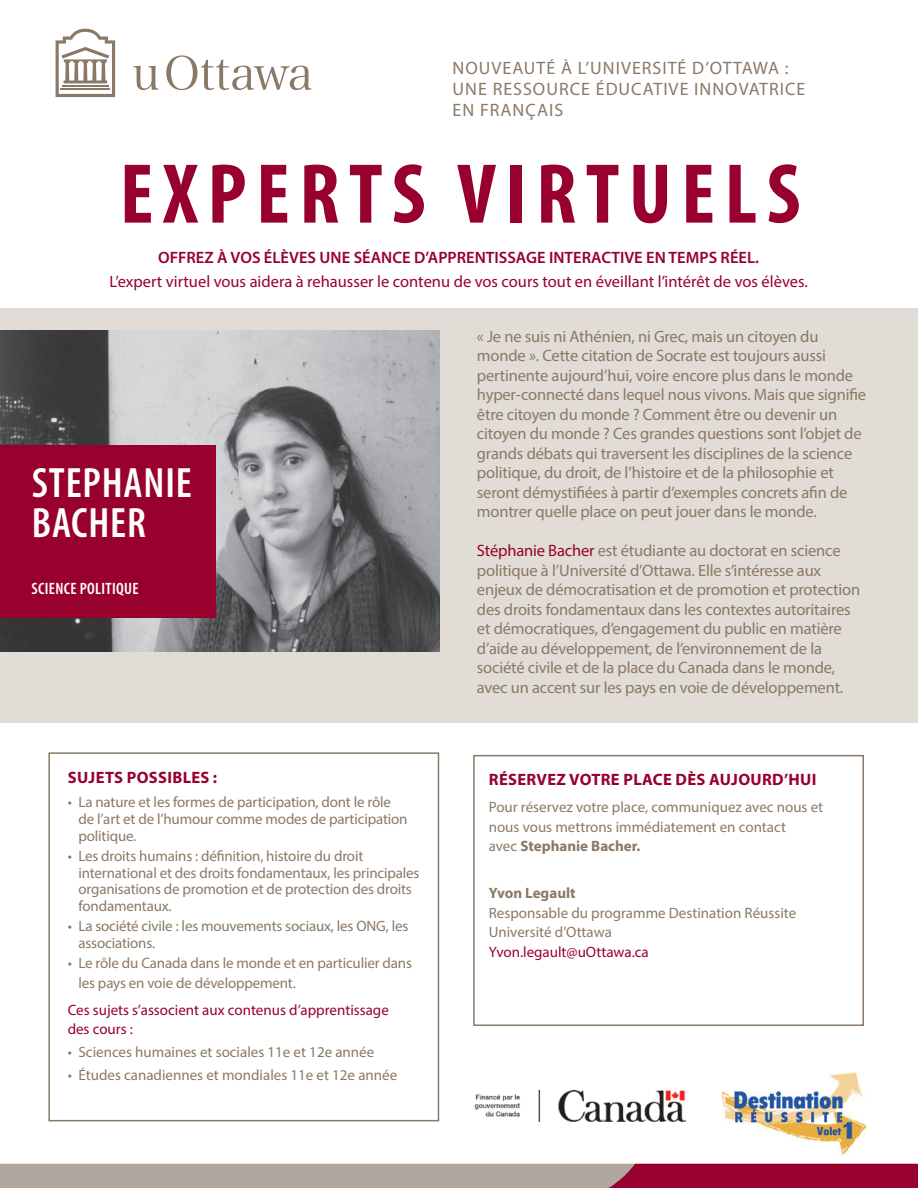
<style>
.page{position:relative;width:918px;height:1188px;background:#fff}
.page>*{position:absolute;margin:0;border:0;box-sizing:border-box;transform-origin:0 0}
.t1{font:700 condensed 85.65px "Myriad Pro";letter-spacing:.11em;color:#98012d}
.t2{font:600 condensed 42.6px/39.8px "Myriad Pro";letter-spacing:.02em;color:#fff}
.t3{font:18px/21px "Myriad Pro";letter-spacing:.055em;color:#8a7966}
.t4{font:16.5px/19.5px "Myriad Pro";letter-spacing:-.01em;color:#8a7966}
.t5{font:16.5px "Myriad Pro";color:#98012d}
.t6{font:600 16.5px "Myriad Pro";color:#98012d}
.t7{font:700 16.5px "Myriad Pro";letter-spacing:.02em;color:#98012d}
.t8{font:600 condensed 16.5px "Myriad Pro";letter-spacing:.02em;color:#fff}
.t9{font:15px/16.8px "Myriad Pro";letter-spacing:-.01em;color:#8a7966}
.t10{font:15px/19.5px "Myriad Pro";color:#98012d}
.t11{font:700 15px "Myriad Pro";color:#8a7966}
.s1{color:#98012d}
.s2{font-weight:700}
</style>
<div class="page">
<div style="left:0;top:308px;width:918px;height:414px;background:#e1dcd5"></div>
<div style="left:48px;top:752px;width:391px;height:369px;border:2px solid #8a7966"></div>
<img style="left:0;top:331px;width:440px;height:320px">
<div style="left:473px;top:755px;width:391px;height:271px;border:2px solid #8a7966"></div>
<div style="left:0;top:445px;width:216px;height:172px;background:#98012d"></div>
<svg style="left:0;top:1164px;width:918px;height:24px;background:#a97179"></svg>
<svg style="left:134px;top:66px;width:25px;height:24px"></svg>
<svg style="left:166px;top:55px;width:145px;height:35px"></svg>
<svg style="left:56px;top:29px;width:59px;height:68px"></svg>
<img style="left:722px;top:1072px;width:143px;height:84px">
<img style="left:475px;top:1091px;width:210px;height:30px">
<p class="t3" style="left:453px;top:57px;width:354px">NOUVEAUTÉ À L’UNIVERSITÉ D’OTTAWA :<br>UNE RESSOURCE ÉDUCATIVE INNOVATRICE<br>EN FRANÇAIS</p>
<h1 class="t1" style="left:120px;top:141px;width:682px">EXPERTS VIRTUELS</h1>
<p class="t6" style="left:158px;top:247px;width:602px">OFFREZ À VOS ÉLÈVES UNE SÉANCE D’APPRENTISSAGE INTERACTIVE EN TEMPS RÉEL.</p>
<p class="t5" style="left:109px;top:271px;width:700px">L’expert virtuel vous aidera à rehausser le contenu de vos cours tout en éveillant l’intérêt de vos élèves.</p>
<p class="t4" style="left:477px;top:326px;width:391px">« Je ne suis ni Athénien, ni Grec, mais un citoyen du monde ». Cette citation de Socrate est toujours aussi pertinente aujourd’hui, voire encore plus dans le monde hyper-connecté dans lequel nous vivons. Mais que signifie être citoyen du monde ? Comment être ou devenir un citoyen du monde ? Ces grandes questions sont l’objet de grands débats qui traversent les disciplines de la science politique, du droit, de l’histoire et de la philosophie et seront démystifiées à partir d’exemples concrets afin de montrer quelle place on peut jouer dans le monde.</p>
<p class="t4" style="left:477px;top:541px;width:385px"><span class="s1">Stéphanie Bacher</span> est étudiante au doctorat en science politique à l’Université d’Ottawa. Elle s’intéresse aux enjeux de démocratisation et de promotion et protection des droits fondamentaux dans les contextes autoritaires et démocratiques, d’engagement du public en matière d’aide au développement, de l’environnement de la société civile et de la place du Canada dans le monde, avec un accent sur les pays en voie de développement.</p>
<h2 class="t2" style="left:32px;top:464px;width:162px">STEPHANIE<br>BACHER</h2>
<p class="t8" style="left:32px;top:580px;width:109px">SCIENCE POLITIQUE</p>
<p class="t7" style="left:68px;top:767px;width:151px">SUJETS POSSIBLES :</p>
<p class="t9" style="left:78px;top:794px;width:331px;text-indent:-11px">• La nature et les formes de participation, dont le rôle de l’art et de l’humour comme modes de participation politique.</p>
<p class="t9" style="left:78px;top:847px;width:343px;text-indent:-11px">• Les droits humains : définition, histoire du droit international et des droits fondamentaux, les principales organisations de promotion et de protection des droits fondamentaux.</p>
<p class="t9" style="left:78px;top:918px;width:331px;text-indent:-11px">• La société civile : les mouvements sociaux, les ONG, les associations.</p>
<p class="t9" style="left:78px;top:953px;width:335px;line-height:19.5px;text-indent:-11px">• Le rôle du Canada dans le monde et en particulier dans les pays en voie de développement.</p>
<p class="t10" style="left:68px;top:1000px;width:323px">Ces sujets s’associent aux contenus d’apprentissage des cours :</p>
<p class="t9" style="left:68px;top:1043px;width:308px">• Sciences humaines et sociales 11e et 12e année</p>
<p class="t9" style="left:68px;top:1066px;width:331px">• Études canadiennes et mondiales 11e et 12e année</p>
<p class="t7" style="left:489px;top:769px;width:329px">RÉSERVEZ VOTRE PLACE DÈS AUJOURD’HUI</p>
<p class="t9" style="left:489px;top:797px;width:336px;line-height:19.5px">Pour réservez votre place, communiquez avec nous et nous vous mettrons immédiatement en contact<br>avec <span class="s2">STEPHANIE BACHER.</span></p>
<p class="t11" style="left:489px;top:883px;width:88px">YVON LEGAULT</p>
<p class="t9" style="left:489px;top:903px;width:309px;line-height:19.5px">Responsable du programme Destination Réussite<br>Université d’Ottawa</p>
<p class="t10" style="left:489px;top:942px;width:162px">Yvon.legault@uOttawa.ca</p>
</div>
